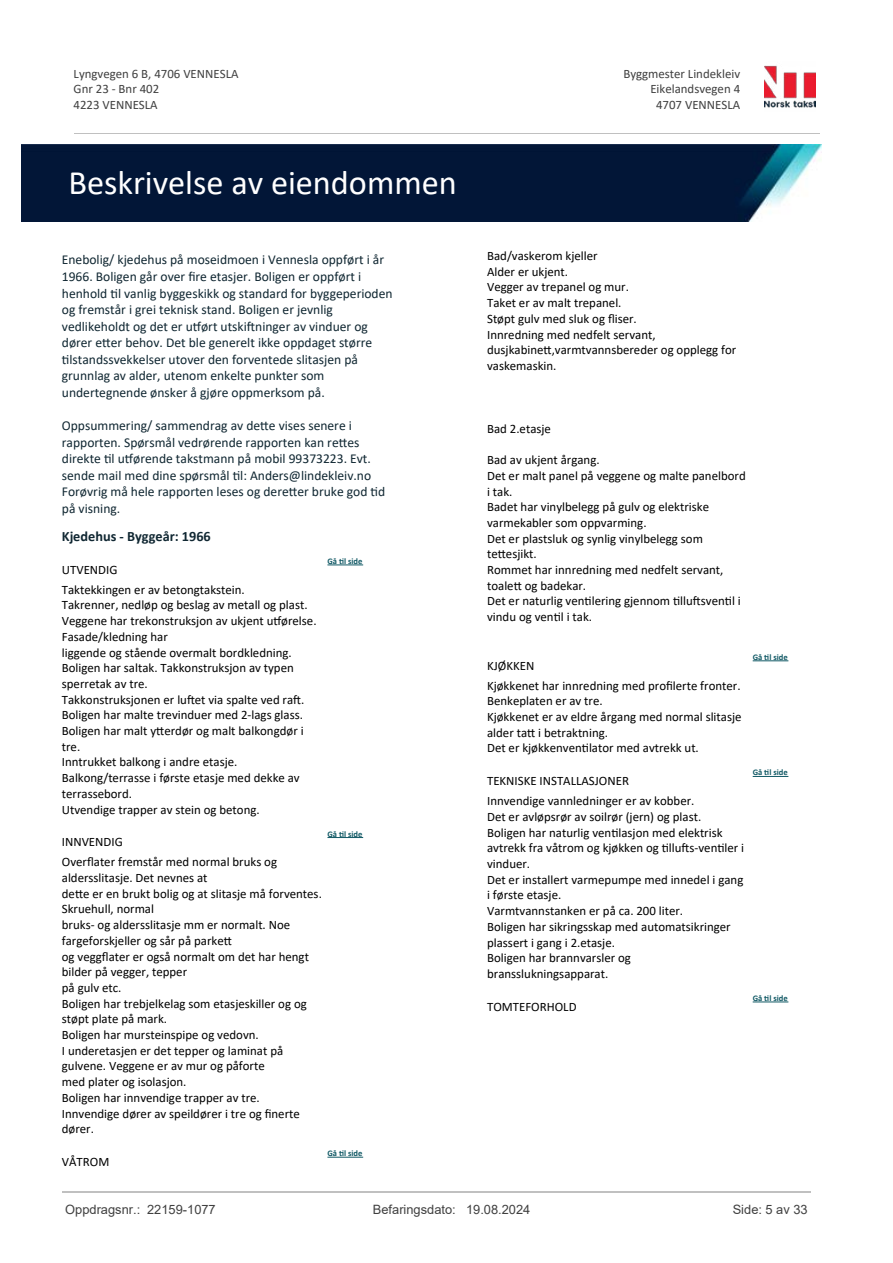
<style>
.page{position:relative;width:893px;height:1263px;background:#fff}
.page>*{position:absolute;margin:0;border:0;box-sizing:border-box;transform-origin:0 0}
.t1{font:34.35px "Calibri";color:#fff}
.t2{font:700 14.25px "Calibri";color:#102732}
.t3{font:13.5px/16.5px "Calibri";color:#102732}
.t4{font:12.9px/15.8px "Calibri";color:#000}
.t5{font:12.9px/15.8px "Calibri";color:#404040}
.t6{font:12.9px "Arial";color:#404040}
.t7{font:700 8.55px "Calibri";color:#115965}
</style>
<div class="page">
<hr style="left:327px;top:565px;width:36px;height:1px;background:#115965">
<hr style="left:327px;top:837px;width:36px;height:1px;background:#115965">
<hr style="left:327px;top:1157px;width:36px;height:1px;background:#115965">
<hr style="left:753px;top:660px;width:35px;height:1px;background:#115965">
<hr style="left:753px;top:776px;width:35px;height:1px;background:#115965">
<hr style="left:753px;top:1002px;width:35px;height:1px;background:#115965">
<img style="left:765px;top:65px;width:50px;height:43px">
<hr style="left:74px;top:133px;width:745px;height:1px;background:#c0c0c0">
<img style="left:21px;top:144px;width:801px;height:77px">
<hr style="left:62px;top:1191px;width:749px;height:2px;background:#c0c0c0">
<p class="t5" style="left:74px;top:65px;width:166px">Lyngvegen 6 B, 4706 VENNESLA<br>Gnr 23 - Bnr 402<br>4223 VENNESLA</p>
<p class="t5" style="left:623px;top:65px;width:118px">Byggmester Lindekleiv</p>
<p class="t5" style="left:650px;top:81px;width:91px">Eikelandsvegen 4</p>
<p class="t5" style="left:656px;top:96px;width:86px">4707 VENNESLA</p>
<h1 class="t1" style="left:68px;top:159px;width:390px">Beskrivelse av eiendommen</h1>
<p class="t3" style="left:62px;top:251px;width:332px">Enebolig/ kjedehus på moseidmoen i Vennesla oppført i år 1966. Boligen går over 昀椀re etasjer. Boligen er oppført i henhold 琀椀l vanlig byggeskikk og standard for byggeperioden og fremstår i grei teknisk stand. Boligen er jevnlig vedlikeholdt og det er u琀昀ørt utski昀琀ninger av vinduer og dører e琀琀er behov. Det ble generelt ikke oppdaget større<br>琀椀lstandssvekkelser utover den forventede slitasjen på grunnlag av alder, utenom enkelte punkter som undertegnende ønsker å gjøre oppmerksom på.</p>
<p class="t3" style="left:62px;top:417px;width:325px">Oppsummering/ sammendrag av de琀琀e vises senere i rapporten. Spørsmål vedrørende rapporten kan re琀琀es direkte 琀椀l u琀昀ørende takstmann på mobil 99373223. Evt. sende mail med dine spørsmål 琀椀l: Anders@lindekleiv.no Forøvrig må hele rapporten leses og dere琀琀er bruke god 琀椀d på visning.</p>
<p class="t2" style="left:62px;top:526px;width:150px">Kjedehus - Byggeår: 1966</p>
<p class="t4" style="left:62px;top:561px;width:57px">UTVENDIG</p>
<p class="t7" style="left:327px;top:555px;width:37px">Gå 琀椀l side</p>
<p class="t4" style="left:62px;top:581px;width:256px">Taktekkingen er av betongtakstein.<br>Takrenner, nedløp og beslag av metall og plast.<br>Veggene har trekonstruksjon av ukjent u琀昀ørelse.<br>Fasade/kledning har<br>liggende og stående overmalt bordkledning.<br>Boligen har saltak. Takkonstruksjon av typen sperretak av tre.<br>Takkonstruksjonen er lu昀琀et via spalte ved ra昀琀.<br>Boligen har malte trevinduer med 2-lags glass.<br>Boligen har malt y琀琀erdør og malt balkongdør i tre.<br>Inntrukket balkong i andre etasje.<br>Balkong/terrasse i første etasje med dekke av terrassebord.<br>Utvendige trapper av stein og betong.</p>
<p class="t4" style="left:62px;top:834px;width:62px">INNVENDIG</p>
<p class="t7" style="left:327px;top:828px;width:37px">Gå 琀椀l side</p>
<p class="t4" style="left:62px;top:854px;width:262px">Over昀氀ater fremstår med normal bruks og aldersslitasje. Det nevnes at<br>de琀琀e er en brukt bolig og at slitasje må forventes.<br>Skruehull, normal<br>bruks- og aldersslitasje mm er normalt. Noe fargeforskjeller og sår på parke琀琀<br>og vegg昀氀ater er også normalt om det har hengt bilder på vegger, tepper<br>på gulv etc.<br>Boligen har trebjelkelag som etasjeskiller og og støpt plate på mark.<br>Boligen har mursteinspipe og vedovn.<br>I underetasjen er det tepper og laminat på gulvene. Veggene er av mur og påforte<br>med plater og isolasjon.<br>Boligen har innvendige trapper av tre.<br>Innvendige dører av speildører i tre og 昀椀nerte dører.</p>
<p class="t4" style="left:62px;top:1153px;width:49px">VÅTROM</p>
<p class="t7" style="left:327px;top:1147px;width:37px">Gå 琀椀l side</p>
<p class="t4" style="left:487px;top:248px;width:251px">Bad/vaskerom kjeller<br>Alder er ukjent.<br>Vegger av trepanel og mur.<br>Taket er av malt trepanel.<br>Støpt gulv med sluk og 昀氀iser.<br>Innredning med nedfelt servant,<br>dusjkabine琀琀,varmtvannsbereder og opplegg for vaskemaskin.</p>
<p class="t4" style="left:487px;top:420px;width:65px">Bad 2.etasje</p>
<p class="t4" style="left:487px;top:452px;width:260px">Bad av ukjent årgang.<br>Det er malt panel på veggene og malte panelbord i tak.<br>Badet har vinylbelegg på gulv og elektriske varmekabler som oppvarming.<br>Det er plastsluk og synlig vinylbelegg som<br>te琀琀esjikt.<br>Rommet har innredning med nedfelt servant, toale琀琀 og badekar.<br>Det er naturlig ven琀椀lering gjennom 琀椀llu昀琀sven琀椀l i vindu og ven琀椀l i tak.</p>
<p class="t4" style="left:487px;top:657px;width:49px">KJØKKEN</p>
<p class="t4" style="left:487px;top:677px;width:256px">Kjøkkenet har innredning med pro昀椀lerte fronter.<br>Benkeplaten er av tre.<br>Kjøkkenet er av eldre årgang med normal slitasje alder ta琀琀 i betraktning.<br>Det er kjøkkenven琀椀lator med avtrekk ut.</p>
<p class="t4" style="left:487px;top:773px;width:143px">TEKNISKE INSTALLASJONER</p>
<p class="t4" style="left:487px;top:793px;width:259px">Innvendige vannledninger er av kobber.<br>Det er avløpsrør av soilrør (jern) og plast.<br>Boligen har naturlig ven琀椀lasjon med elektrisk avtrekk fra våtrom og kjøkken og 琀椀llu昀琀s-ven琀椀ler i vinduer.<br>Det er installert varmepumpe med innedel i gang i første etasje.<br>Varmtvannstanken er på ca. 200 liter.<br>Boligen har sikringsskap med automatsikringer plassert i gang i 2.etasje.<br>Boligen har brannvarsler og bransslukningsapparat.</p>
<p class="t4" style="left:487px;top:998px;width:91px">TOMTEFORHOLD</p>
<p class="t7" style="left:753px;top:651px;width:37px">Gå 琀椀l side</p>
<p class="t7" style="left:753px;top:767px;width:37px">Gå 琀椀l side</p>
<p class="t7" style="left:753px;top:992px;width:37px">Gå 琀椀l side</p>
<p class="t6" style="left:65px;top:1200px;width:152px">Oppdragsnr.: 22159-1077</p>
<p class="t6" style="left:373px;top:1200px;width:159px">Befaringsdato: 19.08.2024</p>
<p class="t6" style="left:733px;top:1200px;width:76px">Side: 5 av 33</p>
</div>
